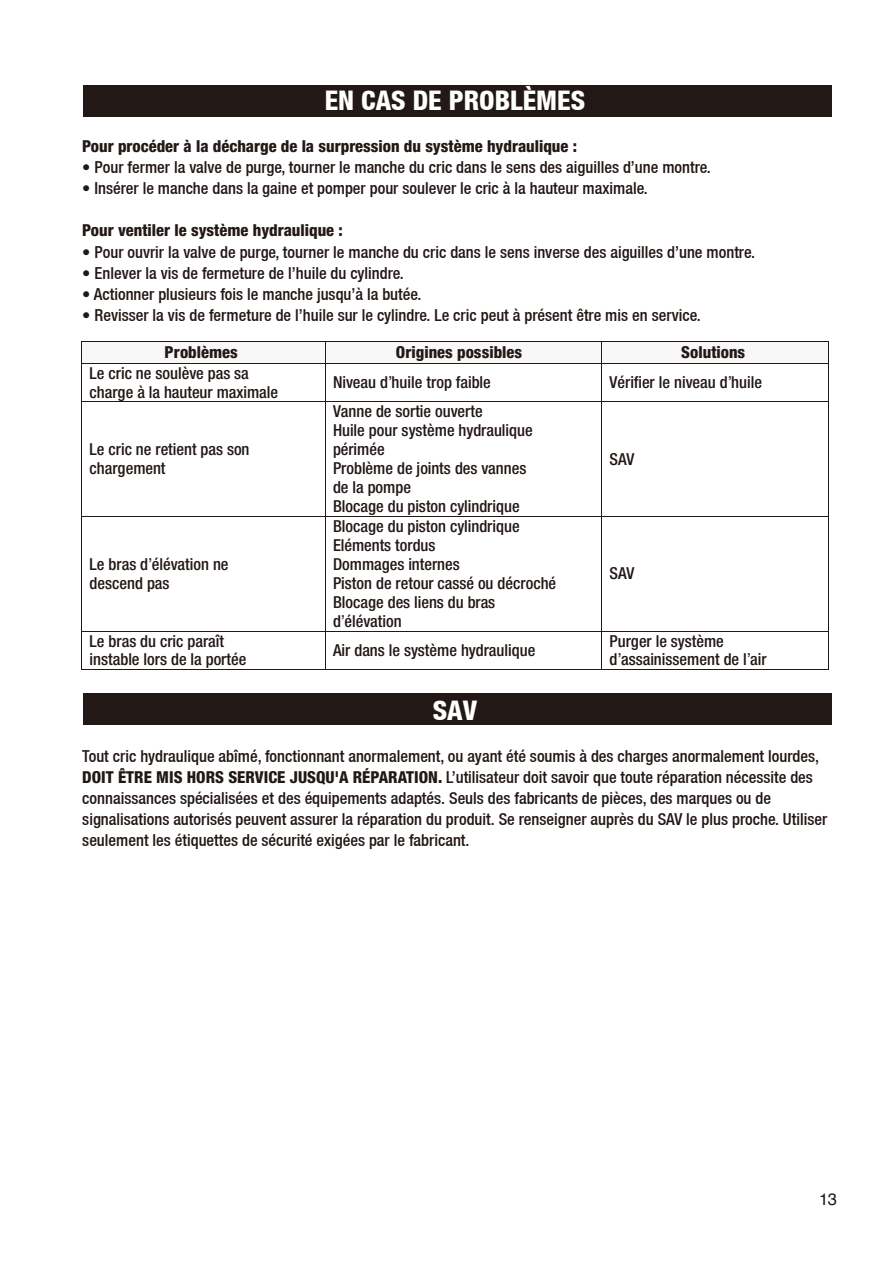
<style>
.page{position:relative;width:893px;height:1263px;background:#fff}
.page>*{position:absolute;margin:0;border:0;box-sizing:border-box;transform-origin:0 0}
.t1{font:800 condensed 27px "Helvetica Neue LT";color:#fff}
.t2{font:500 condensed 16.5px/21px "Helvetica Neue LT";color:#221815}
.t3{font:500 condensed 16.5px/19px "Helvetica Neue LT Pro";color:#221815}
.t4{font:800 condensed 16.5px "Helvetica Neue LT Pro";color:#221815}
.t5{font:16.5px "Helvetica";color:#221815}
.s1{font-family:"Helvetica";font-weight:400;font-stretch:normal}
.s2{font-family:"Helvetica Neue LT Pro";font-weight:800}
</style>
<div class="page">
<div style="left:83px;top:693px;width:749px;height:32px;background:#221815"></div>
<div style="left:83px;top:85px;width:749px;height:31px;background:#221815"></div>
<svg style="left:81px;top:341px;width:748px;height:23px"></svg>
<hr style="left:81px;top:363px;width:1px;height:38px;background:#221815">
<hr style="left:325px;top:363px;width:1px;height:38px;background:#221815">
<hr style="left:601px;top:363px;width:1px;height:38px;background:#221815">
<hr style="left:828px;top:363px;width:1px;height:38px;background:#221815">
<hr style="left:82px;top:401px;width:243px;height:1px;background:#221815">
<hr style="left:325px;top:401px;width:276px;height:1px;background:#221815">
<hr style="left:602px;top:401px;width:226px;height:1px;background:#221815">
<hr style="left:81px;top:402px;width:1px;height:114px;background:#221815">
<hr style="left:325px;top:402px;width:1px;height:114px;background:#221815">
<hr style="left:601px;top:402px;width:1px;height:114px;background:#221815">
<hr style="left:828px;top:402px;width:1px;height:114px;background:#221815">
<hr style="left:82px;top:516px;width:243px;height:1px;background:#221815">
<hr style="left:325px;top:516px;width:276px;height:1px;background:#221815">
<hr style="left:602px;top:516px;width:226px;height:1px;background:#221815">
<hr style="left:81px;top:517px;width:1px;height:114px;background:#221815">
<hr style="left:325px;top:517px;width:1px;height:114px;background:#221815">
<hr style="left:601px;top:517px;width:1px;height:114px;background:#221815">
<hr style="left:828px;top:517px;width:1px;height:114px;background:#221815">
<hr style="left:82px;top:631px;width:243px;height:1px;background:#221815">
<hr style="left:325px;top:631px;width:276px;height:1px;background:#221815">
<hr style="left:602px;top:631px;width:226px;height:1px;background:#221815">
<hr style="left:81px;top:631px;width:1px;height:38px;background:#221815">
<hr style="left:82px;top:669px;width:243px;height:1px;background:#221815">
<hr style="left:325px;top:631px;width:1px;height:38px;background:#221815">
<hr style="left:325px;top:669px;width:276px;height:1px;background:#221815">
<hr style="left:601px;top:631px;width:1px;height:38px;background:#221815">
<hr style="left:602px;top:669px;width:226px;height:1px;background:#221815">
<hr style="left:828px;top:631px;width:1px;height:38px;background:#221815">
<h1 class="t1" style="left:325px;top:84px;width:262px">EN CAS DE PROBLÈMES</h1>
<p class="t4" style="left:82px;top:136px;width:496px">Pour procéder à la décharge de la surpression du système hydraulique :</p>
<p class="t2" style="left:82px;top:157px;width:630px">• Pour fermer la valve de purge, tourner le manche du cric dans le sens des aiguilles d’une montre.</p>
<p class="t2" style="left:82px;top:178px;width:567px">• Insérer le manche dans la gaine et pomper pour soulever le cric à la hauteur maximale.</p>
<p class="t4" style="left:82px;top:220px;width:262px">Pour ventiler le système hydraulique :</p>
<p class="t2" style="left:82px;top:241px;width:674px">• Pour ouvrir la valve de purge, tourner le manche du cric dans le sens inverse des aiguilles d’une montre.</p>
<p class="t2" style="left:82px;top:262px;width:323px">• Enlever la vis de fermeture de l’huile du cylindre.</p>
<p class="t2" style="left:82px;top:283px;width:341px">• Actionner plusieurs fois le manche jusqu’à la butée.</p>
<p class="t2" style="left:82px;top:304px;width:620px">• Revisser la vis de fermeture de l’huile sur le cylindre. Le cric peut à présent être mis en service.</p>
<p class="t4" style="left:165px;top:342px;width:75px">Problèmes</p>
<p class="t4" style="left:396px;top:342px;width:128px">Origines possibles</p>
<p class="t4" style="left:681px;top:342px;width:65px">Solutions</p>
<p class="t3" style="left:90px;top:363px;width:190px">Le cric ne soulève pas sa charge à la hauteur maximale</p>
<p class="t3" style="left:333px;top:373px;width:159px">Niveau d<span class="s1">ʼ</span>huile trop faible</p>
<p class="t3" style="left:610px;top:373px;width:154px">Vérifier le niveau d<span class="s1">ʼ</span>huile</p>
<p class="t3" style="left:90px;top:440px;width:161px">Le cric ne retient pas son chargement</p>
<p class="t3" style="left:90px;top:554px;width:140px">Le bras d<span class="s1">ʼ</span>élévation ne descend pas</p>
<p class="t3" style="left:333px;top:402px;width:201px">Vanne de sortie ouverte<br>Huile pour système hydraulique périmée<br>Problème de joints des vannes de la pompe<br>Blocage du piston cylindrique</p>
<p class="t3" style="left:333px;top:516px;width:225px">Blocage du piston cylindrique<br>Eléments tordus<br>Dommages internes<br>Piston de retour cassé ou décroché<br>Blocage des liens du bras d<span class="s1">ʼ</span>élévation</p>
<p class="t3" style="left:610px;top:449px;width:26px">SAV</p>
<p class="t3" style="left:609px;top:564px;width:26px">SAV</p>
<p class="t3" style="left:90px;top:631px;width:158px">Le bras du cric paraît instable lors de la portée</p>
<p class="t3" style="left:333px;top:640px;width:204px">Air dans le système hydraulique</p>
<p class="t3" style="left:609px;top:631px;width:159px">Purger le système d<span class="s1">ʼ</span>assainissement de l<span class="s1">ʼ</span>air</p>
<h1 class="t1" style="left:433px;top:693px;width:46px">SAV</h1>
<p class="t2" style="left:82px;top:745px;width:746px">Tout cric hydraulique abîmé, fonctionnant anormalement, ou ayant été soumis à des charges anormalement lourdes, <span class="s2">DOIT ÊTRE MIS HORS SERVICE JUSQU'A RÉPARATION.</span> L’utilisateur doit savoir que toute réparation nécessite des connaissances spécialisées et des équipements adaptés. Seuls des fabricants de pièces, des marques ou de signalisations autorisés peuvent assurer la réparation du produit. Se renseigner auprès du SAV le plus proche. Utiliser seulement les étiquettes de sécurité exigées par le fabricant.</p>
<p class="t5" style="left:819px;top:1187px;width:20px">13</p>
</div>
